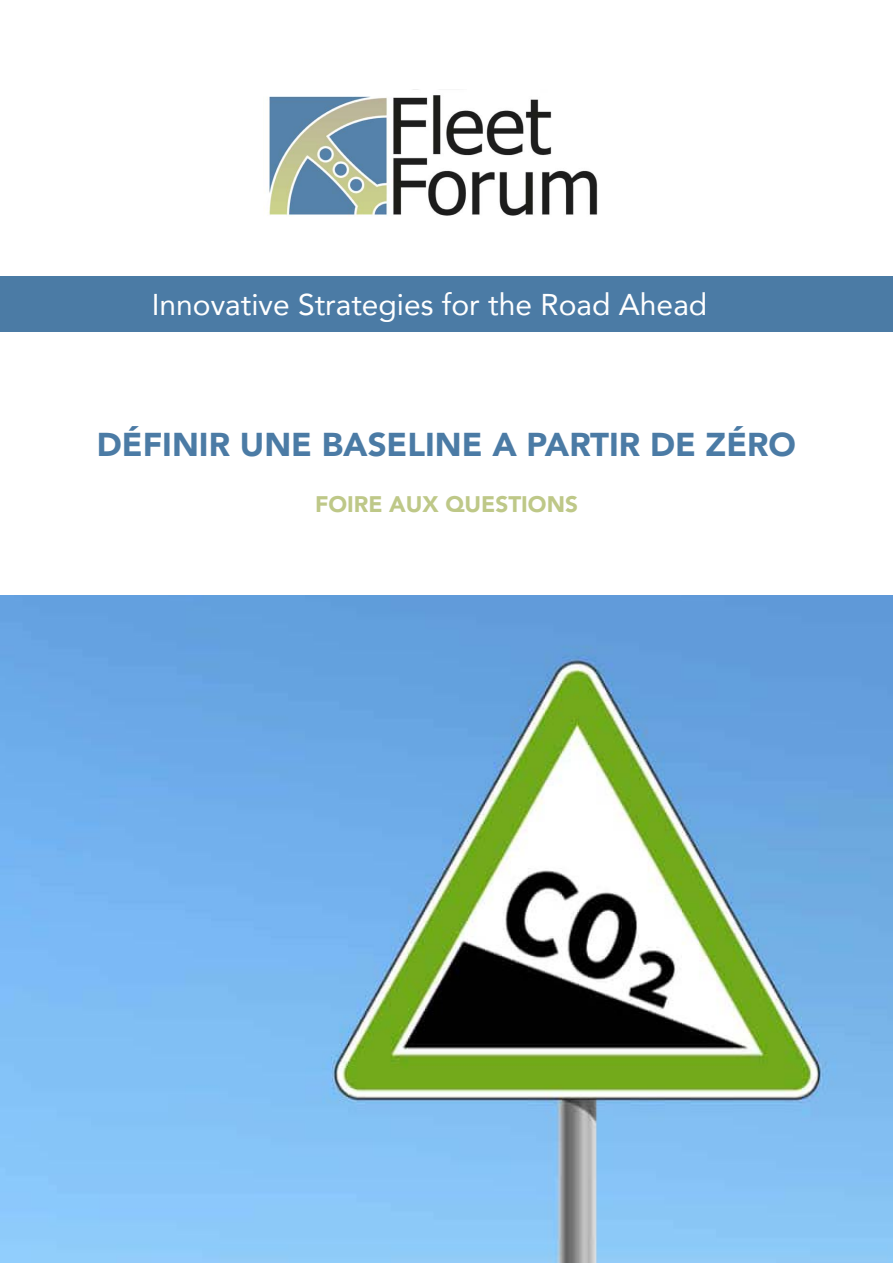
<style>
.page{position:relative;width:893px;height:1263px;background:#fff}
.page>*{position:absolute;margin:0;border:0;box-sizing:border-box;transform-origin:0 0}
.t1{font:900 33px "Avenir";color:#4b7ba5}
.t2{font:30px "Avenir";color:#fff}
.t3{font:900 22.5px "Avenir";color:#bec888}
</style>
<div class="page">
<img style="left:269px;top:89px;width:329px;height:127px">
<div style="left:0;top:276px;width:893px;height:56px;background:#4b7ba5"></div>
<img style="left:0;top:595px;width:893px;height:668px">
<p class="t2" style="left:152px;top:280px;width:557px">Innovative Strategies for the Road Ahead</p>
<p class="t1" style="left:97px;top:416px;width:701px">DÉFINIR UNE BASELINE A PARTIR DE ZÉRO</p>
<p class="t3" style="left:315px;top:484px;width:264px">FOIRE AUX QUESTIONS</p>
</div>
